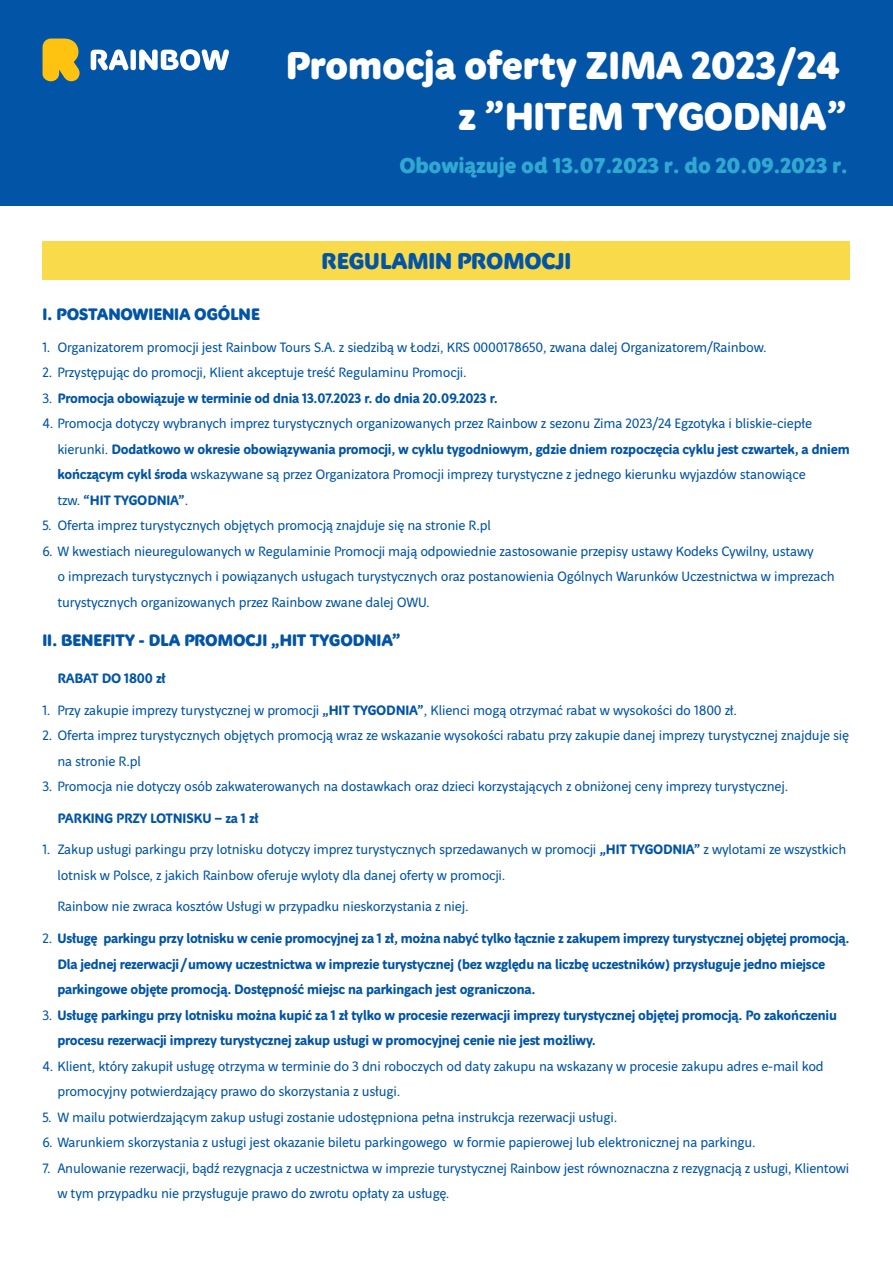
<style>
.page{position:relative;width:893px;height:1263px;background:#fff}
.page>*{position:absolute;margin:0;border:0;box-sizing:border-box;transform-origin:0 0}
.t1{font:42px/51px "Rainbow Display";letter-spacing:-.01em;color:#fff;text-align:right}
.t2{font:24.75px "Rainbow Display";letter-spacing:-.01em;color:#0154a6}
.t3{font:23.25px "Rainbow Display";letter-spacing:-.005em;color:#30a8d2}
.t4{font:18px "Rainbow Display";letter-spacing:-.01em;color:#0154a6}
.t5{font:15px/25.5px "Rainbow";letter-spacing:-.01em;color:#0154a6}
.t6{font:700 15px/25.5px "Rainbow";letter-spacing:-.01em;color:#0154a6}
.s1{font-weight:400}
.s2{font-weight:700}
</style>
<div class="page">
<div style="left:43px;top:241px;width:807px;height:38px;background:#f8da4b"></div>
<div style="left:0;top:0;width:893px;height:206px;background:#0154a6"></div>
<svg style="left:91px;top:49px;width:138px;height:22px"></svg>
<svg style="left:43px;top:39px;width:37px;height:42px"></svg>
<h1 class="t1" style="left:285px;top:39px;width:564px">Promocja oferty ZIMA 2023/24 z ”HITEM TYGODNIA”</h1>
<h3 class="t3" style="left:399px;top:152px;width:450px">Obowiązuje od 13.07.2023 r. do 20.09.2023 r.</h3>
<h2 class="t2" style="left:321px;top:246px;width:251px">REGULAMIN PROMOCJI</h2>
<p class="t4" style="left:43px;top:304px;width:219px">I. POSTANOWIENIA OGÓLNE</p>
<p class="t5" style="left:43px;top:334px;width:726px">1. Organizatorem promocji jest Rainbow Tours S.A. z siedzibą w Łodzi, KRS 0000178650, zwana dalej Organizatorem/Rainbow.</p>
<p class="t5" style="left:43px;top:360px;width:426px">2. Przystępując do promocji, Klient akceptuje treść Regulaminu Promocji.</p>
<p class="t6" style="left:43px;top:385px;width:457px"><span class="s1">3.</span> Promocja obowiązuje w terminie od dnia 13.07.2023 r. do dnia 20.09.2023 r.</p>
<p class="t5" style="left:57px;top:411px;width:794px;text-indent:-15px">4. Promocja dotyczy wybranych imprez turystycznych organizowanych przez Rainbow z sezonu Zima 2023/24 Egzotyka i bliskie-ciepłe kierunki. <span class="s2">Dodatkowo w okresie obowiązywania promocji, w cyklu tygodniowym, gdzie dniem rozpoczęcia cyklu jest czwartek, a dniem kończącym cykl środa</span> wskazywane są przez Organizatora Promocji imprezy turystyczne z jednego kierunku wyjazdów stanowiące<br>tzw. <span class="s2">“HIT TYGODNIA”</span>.</p>
<p class="t5" style="left:43px;top:513px;width:450px">5. Oferta imprez turystycznych objętych promocją znajduje się na stronie R.pl</p>
<p class="t5" style="left:57px;top:538px;width:779px;text-indent:-15px">6. W kwestiach nieuregulowanych w Regulaminie Promocji mają odpowiednie zastosowanie przepisy ustawy Kodeks Cywilny, ustawy<br>o imprezach turystycznych i powiązanych usługach turystycznych oraz postanowienia Ogólnych Warunków Uczestnictwa w imprezach turystycznych organizowanych przez Rainbow zwane dalej OWU.</p>
<p class="t4" style="left:43px;top:630px;width:360px">II. BENEFITY - DLA PROMOCJI „HIT TYGODNIA”</p>
<p class="t6" style="left:57px;top:666px;width:110px">RABAT DO 1800 zł</p>
<p class="t5" style="left:43px;top:697px;width:696px">1. Przy zakupie imprezy turystycznej w promocji <span class="s2">„HIT TYGODNIA”</span>, Klienci mogą otrzymać rabat w wysokości do 1800 zł.</p>
<p class="t5" style="left:57px;top:723px;width:793px;text-indent:-15px">2. Oferta imprez turystycznych objętych promocją wraz ze wskazanie wysokości rabatu przy zakupie danej imprezy turystycznej znajduje się na stronie R.pl</p>
<p class="t5" style="left:43px;top:774px;width:747px">3. Promocja nie dotyczy osób zakwaterowanych na dostawkach oraz dzieci korzystających z obniżonej ceny imprezy turystycznej.</p>
<p class="t6" style="left:57px;top:805px;width:203px">PARKING PRZY LOTNISKU – za 1 zł</p>
<p class="t5" style="left:57px;top:837px;width:790px;text-indent:-15px">1. Zakup usługi parkingu przy lotnisku dotyczy imprez turystycznych sprzedawanych w promocji <span class="s2">„HIT TYGODNIA”</span> z wylotami ze wszystkich lotnisk w Polsce, z jakich Rainbow oferuje wyloty dla danej oferty w promocji.</p>
<p class="t5" style="left:57px;top:894px;width:413px">Rainbow nie zwraca kosztów Usługi w przypadku nieskorzystania z niej.</p>
<p class="t6" style="left:57px;top:925px;width:793px;text-indent:-15px"><span class="s1">2.</span> Usługę parkingu przy lotnisku w cenie promocyjnej za 1 zł, można nabyć tylko łącznie z zakupem imprezy turystycznej objętej promocją.<br>Dla jednej rezerwacji/umowy uczestnictwa w imprezie turystycznej (bez względu na liczbę uczestników) przysługuje jedno miejsce parkingowe objęte promocją. Dostępność miejsc na parkingach jest ograniczona.</p>
<p class="t6" style="left:57px;top:1002px;width:781px;text-indent:-15px"><span class="s1">3.</span> Usługę parkingu przy lotnisku można kupić za 1 zł tylko w procesie rezerwacji imprezy turystycznej objętej promocją. Po zakończeniu procesu rezerwacji imprezy turystycznej zakup usługi w promocyjnej cenie nie jest możliwy.</p>
<p class="t5" style="left:57px;top:1053px;width:768px;text-indent:-15px">4. Klient, który zakupił usługę otrzyma w terminie do 3 dni roboczych od daty zakupu na wskazany w procesie zakupu adres e-mail kod promocyjny potwierdzający prawo do skorzystania z usługi.</p>
<p class="t5" style="left:43px;top:1104px;width:576px">5. W mailu potwierdzającym zakup usługi zostanie udostępniona pełna instrukcja rezerwacji usługi.</p>
<p class="t5" style="left:43px;top:1129px;width:715px">6. Warunkiem skorzystania z usługi jest okazanie biletu parkingowego w formie papierowej lub elektronicznej na parkingu.</p>
<p class="t5" style="left:57px;top:1155px;width:793px;text-indent:-15px">7. Anulowanie rezerwacji, bądź rezygnacja z uczestnictwa w imprezie turystycznej Rainbow jest równoznaczna z rezygnacją z usługi, Klientowi w tym przypadku nie przysługuje prawo do zwrotu opłaty za usługę.</p>
</div>
